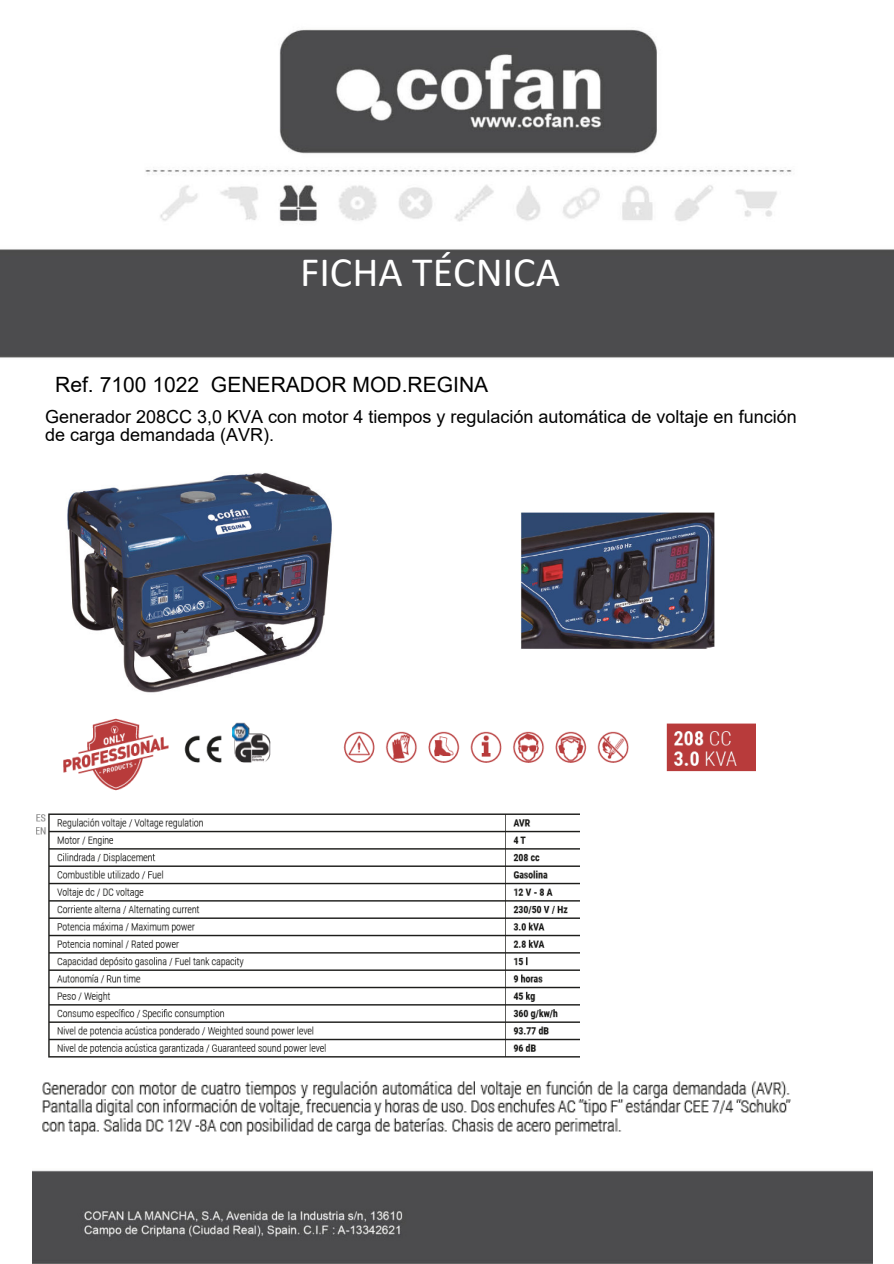
<style>
.page{position:relative;width:894px;height:1264px;background:#fff}
.page>*{position:absolute;margin:0;border:0;box-sizing:border-box;transform-origin:0 0}
.t1{font:42px "Calibri";color:#fff}
.t2{font:21px "Arial";color:#000}
.t3{font:18px/18px "Arial";color:#000}
</style>
<div class="page">
<img style="left:0;top:29px;width:893px;height:329px">
<img style="left:32px;top:1170px;width:840px;height:94px">
<img style="left:67px;top:472px;width:265px;height:221px">
<img style="left:520px;top:513px;width:195px;height:136px">
<img style="left:36px;top:813px;width:544px;height:245px">
<img style="left:42px;top:1081px;width:749px;height:55px">
<img style="left:63px;top:718px;width:692px;height:73px">
<h1 class="t1" style="left:300px;top:255px;width:261px">FICHA TÉCNICA</h1>
<p class="t2" style="left:55px;top:377px;width:435px">Ref. 7100 1022 GENERADOR MOD.REGINA</p>
<p class="t3" style="left:45px;top:409px;width:753px">Generador 208CC 3,0 KVA con motor 4 tiempos y regulación automática de voltaje en función de carga demandada (AVR).</p>
</div>
